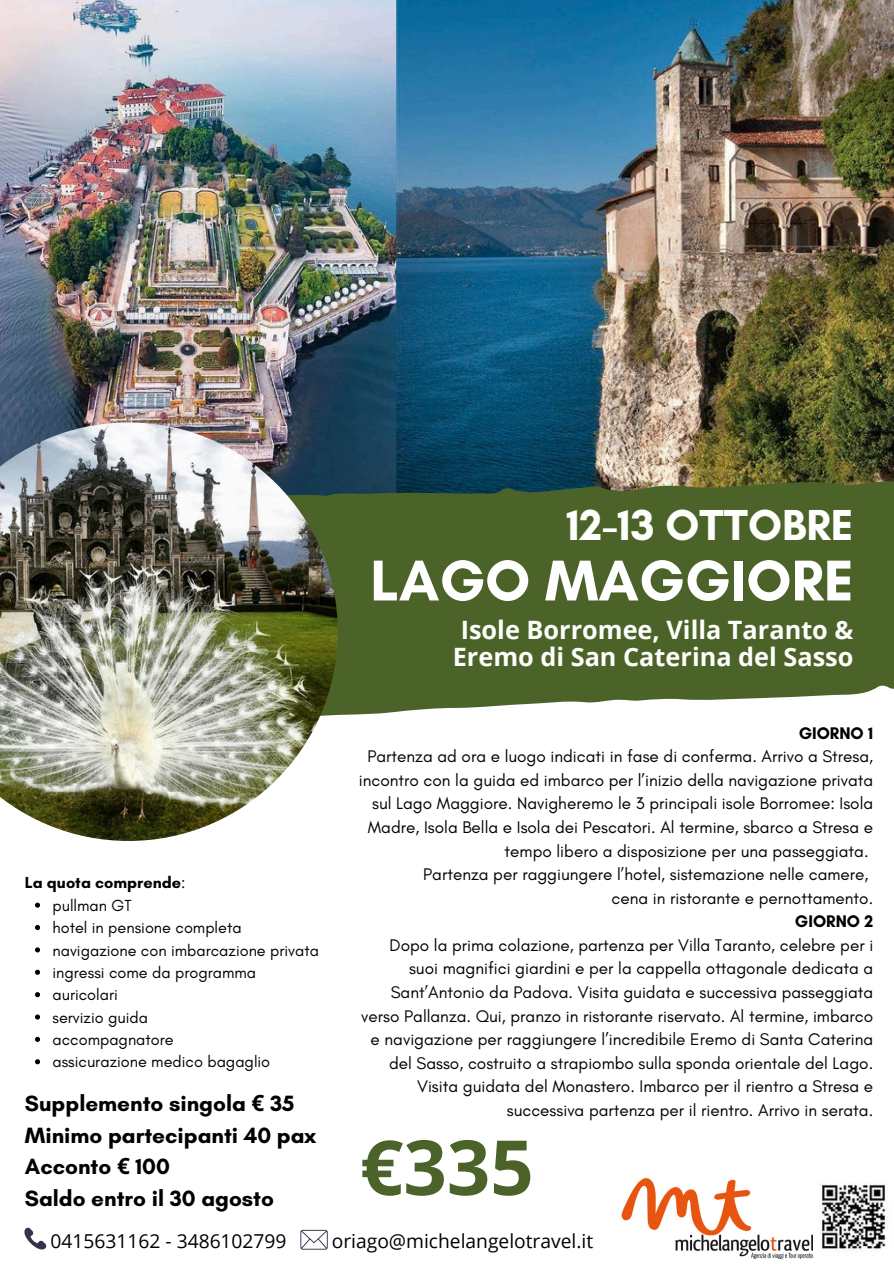
<style>
.page{position:relative;width:894px;height:1264px;background:#fff}
.page>*{position:absolute;margin:0;border:0;box-sizing:border-box;transform-origin:0 0}
.t1{font:700 76.05px "Open Sans";color:#4b6329}
.t2{font:700 58.5px "Glacial Indifference";color:#fff}
.t3{font:700 44.25px "Glacial Indifference";color:#fefefd}
.t4{font:700 25.35px/26.5px "Open Sans";color:#fefefd;text-align:center}
.t5{font:700 22.5px/31.5px "Glacial Indifference";color:#000}
.t6{font:19.2px "Open Sans";color:#000}
.t7{font:17.1px/23.5px "Glacial Indifference";color:#000;text-align:right}
.t8{font:700 17.1px "Glacial Indifference";color:#000}
.t9{font:16.2px "Glacial Indifference";color:#000}
.t10{font:700 16.2px "Glacial Indifference";color:#000}
.s1{font-weight:400}
.s2{font-family:"Noto Sans"}
</style>
<div class="page">
<img style="left:621px;top:1178px;width:191px;height:80px">
<img style="left:820px;top:1184px;width:67px;height:65px">
<svg style="left:24px;top:1227px;width:22px;height:23px"></svg>
<svg style="left:300px;top:1229px;width:27px;height:20px"></svg>
<img style="left:0;top:0;width:396px;height:473px">
<img style="left:396px;top:0;width:497px;height:473px">
<svg style="left:337px;top:473px;width:556px;height:242px;background:#536a36"></svg>
<img style="left:0;top:422px;width:337px;height:419px">
<svg style="left:35px;top:902px;width:5px;height:5px"></svg>
<svg style="left:35px;top:925px;width:5px;height:5px"></svg>
<svg style="left:35px;top:947px;width:5px;height:5px"></svg>
<svg style="left:35px;top:969px;width:5px;height:5px"></svg>
<svg style="left:35px;top:992px;width:5px;height:5px"></svg>
<svg style="left:35px;top:1014px;width:5px;height:5px"></svg>
<svg style="left:35px;top:1036px;width:5px;height:5px"></svg>
<svg style="left:35px;top:1059px;width:5px;height:5px"></svg>
<p class="t3" style="left:566px;top:497px;width:288px">12-13 OTTOBRE</p>
<p class="t2" style="left:370px;top:545px;width:485px">LAGO MAGGIORE</p>
<p class="t10" style="left:25px;top:873px;width:162px">La quota comprende<span class="s1">:</span></p>
<p class="t9" style="left:52px;top:895px;width:81px">pullman GT</p>
<p class="t9" style="left:52px;top:917px;width:191px">hotel in pensione completa</p>
<p class="t9" style="left:52px;top:940px;width:268px">navigazione con imbarcazione privata</p>
<p class="t9" style="left:52px;top:962px;width:205px">ingressi come da programma</p>
<p class="t9" style="left:52px;top:984px;width:67px">auricolari</p>
<p class="t9" style="left:52px;top:1007px;width:97px">servizio guida</p>
<p class="t9" style="left:52px;top:1029px;width:123px">accompagnatore</p>
<h5 class="t9" style="left:52px;top:1051px;width:219px">assicurazione medico bagaglio</h5>
<p class="t5" style="left:25px;top:1087px;width:293px">Supplemento singola <span class="s2">€</span> 35<br>Minimo partecipanti 40 pax<br>Acconto <span class="s2">€</span> 100<br>Saldo entro il 30 agosto</p>
<h4 class="t4" style="left:452px;top:616px;width:402px">Isole Borromee, Villa Taranto &amp;<br>Eremo di San Caterina del Sasso</h4>
<p class="t8" style="left:798px;top:722px;width:76px">GIORNO 1</p>
<p class="t7" style="left:359px;top:744px;width:515px">Partenza ad ora e luogo indicati in fase di conferma. Arrivo a Stresa, incontro con la guida ed imbarco per l’inizio della navigazione privata sul Lago Maggiore. Navigheremo le 3 principali isole Borromee: Isola Madre, Isola Bella e Isola dei Pescatori. Al termine, sbarco a Stresa e tempo libero a disposizione per una passeggiata.</p>
<p class="t7" style="left:423px;top:862px;width:447px">Partenza per raggiungere l’hotel, sistemazione nelle camere,</p>
<p class="t7" style="left:611px;top:885px;width:263px">cena in ristorante e pernottamento.</p>
<p class="t8" style="left:794px;top:911px;width:80px">GIORNO 2</p>
<p class="t7" style="left:361px;top:933px;width:513px">Dopo la prima colazione, partenza per Villa Taranto, celebre per i suoi magnifici giardini e per la cappella ottagonale dedicata a Sant’Antonio da Padova. Visita guidata e successiva passeggiata verso Pallanza. Qui, pranzo in ristorante riservato. Al termine, imbarco e navigazione per raggiungere l’incredibile Eremo di Santa Caterina del Sasso, costruito a strapiombo sulla sponda orientale del Lago.<br>Visita guidata del Monastero. Imbarco per il rientro a Stresa e successiva partenza per il rientro. Arrivo in serata.</p>
<h1 class="t1" style="left:360px;top:1113px;width:175px">€335</h1>
<p class="t6" style="left:51px;top:1227px;width:237px">0415631162 - 3486102799</p>
<p class="t6" style="left:332px;top:1227px;width:263px">oriago@michelangelotravel.it</p>
</div>
